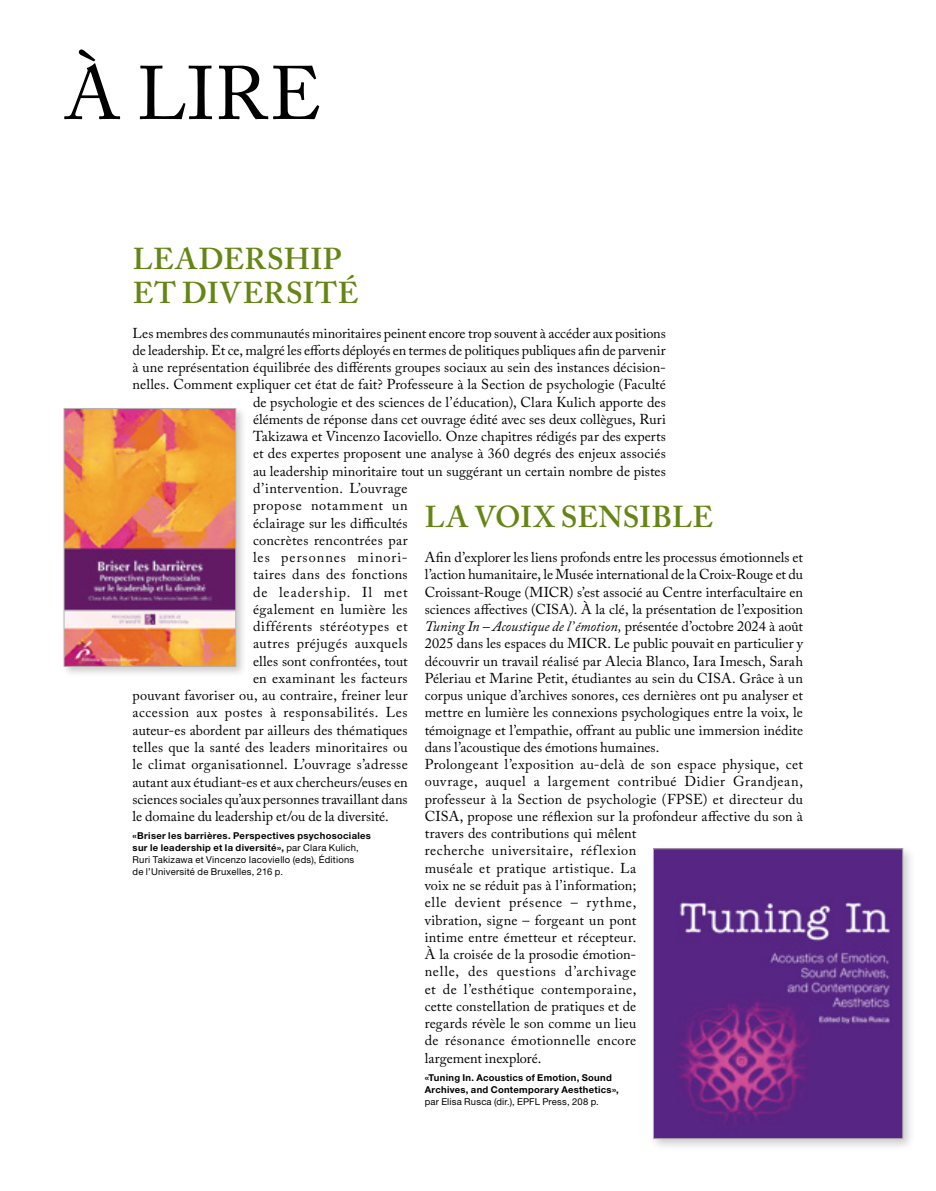
<style>
.page{position:relative;width:936px;height:1191px;background:#fff}
.page>*{position:absolute;margin:0;border:0;box-sizing:border-box;transform-origin:0 0}
.t1{font:75px "Adobe Caslon Pro";color:#000}
.t2{font:600 30px/34.5px "Adobe Caslon Pro";letter-spacing:.015em;color:#658515}
.t3{font:14.25px/17.2px "Adobe Caslon Pro";letter-spacing:.01em;color:#000}
.t4{font:14.25px "Adobe Caslon Pro";letter-spacing:.035em;color:#000}
.t5{font:14.25px "Adobe Caslon Pro";letter-spacing:.03em;color:#000}
.t6{font:14.25px "Adobe Caslon Pro";letter-spacing:.075em;color:#000}
.t7{font:14.25px "Adobe Caslon Pro";letter-spacing:.045em;color:#000}
.t8{font:14.25px "Adobe Caslon Pro";letter-spacing:.065em;color:#000}
.t9{font:9.45px/12px "Helvetica Neue LT Std";letter-spacing:.025em;color:#000}
.t10{font:700 9.45px/12px "Helvetica Neue LT Std";letter-spacing:.03em;color:#000}
.s1{font-weight:700}
.s2{font-style:italic}
</style>
<div class="page">
<div style="left:62px;top:406px;width:184px;height:272px;background:#000;opacity:.2"></div>
<img style="left:66px;top:410px;width:168px;height:254px">
<div style="left:64px;top:408px;width:172px;height:258px;border:1px solid #b3b2b2"></div>
<div style="left:649px;top:845px;width:266px;height:306px;background:#000;opacity:.2"></div>
<img style="left:655px;top:850px;width:245px;height:286px">
<div style="left:653px;top:848px;width:249px;height:290px;border:1px solid #b3b2b2"></div>
<h1 class="t1" style="left:64px;top:49px;width:258px">À LIRE</h1>
<h2 class="t2" style="left:133px;top:241px;width:227px">LEADERSHIP<br>ET DIVERSITÉ</h2>
<p class="t3" style="left:133px;top:324px;width:534px">Les membres des communautés minoritaires peinent encore trop souvent à accéder aux positions</p>
<p class="t3" style="left:133px;top:341px;width:534px">de leadership. Et ce, malgré les efforts déployés en termes de politiques publiques afin de parvenir</p>
<p class="t3" style="left:133px;top:359px;width:534px">à une représentation équilibrée des différents groupes sociaux au sein des instances décision-</p>
<p class="t3" style="left:133px;top:376px;width:534px">nelles. Comment expliquer cet état de fait? Professeure à la Section de psychologie (Faculté</p>
<p class="t3" style="left:253px;top:393px;width:414px">de psychologie et des sciences de l’éducation), Clara Kulich apporte des</p>
<p class="t3" style="left:253px;top:410px;width:414px">éléments de réponse dans cet ouvrage édité avec ses deux collègues, Ruri</p>
<p class="t3" style="left:253px;top:428px;width:414px">Takizawa et Vincenzo Iacoviello. Onze chapitres rédigés par des experts</p>
<p class="t3" style="left:253px;top:445px;width:414px">et des expertes proposent une analyse à 360 degrés des enjeux associés</p>
<p class="t3" style="left:253px;top:462px;width:414px">au leadership minoritaire tout un suggérant un certain nombre de pistes</p>
<p class="t5" style="left:253px;top:480px;width:156px">d’intervention. L’ouvrage</p>
<p class="t7" style="left:253px;top:497px;width:156px">propose notamment un</p>
<p class="t3" style="left:253px;top:514px;width:156px">éclairage sur les difficultés</p>
<p class="t3" style="left:253px;top:531px;width:156px">concrètes rencontrées par</p>
<p class="t6" style="left:253px;top:549px;width:156px">les personnes minori-</p>
<p class="t5" style="left:253px;top:566px;width:156px">taires dans des fonctions</p>
<p class="t8" style="left:253px;top:583px;width:156px">de leadership. Il met</p>
<p class="t3" style="left:253px;top:600px;width:156px">également en lumière les</p>
<p class="t4" style="left:253px;top:618px;width:156px">différents stéréotypes et</p>
<p class="t4" style="left:253px;top:635px;width:156px">autres préjugés auxquels</p>
<p class="t3" style="left:253px;top:652px;width:156px">elles sont confrontées, tout</p>
<p class="t3" style="left:253px;top:669px;width:156px">en examinant les facteurs</p>
<p class="t3" style="left:133px;top:686px;width:276px">pouvant favoriser ou, au contraire, freiner leur</p>
<p class="t4" style="left:133px;top:704px;width:276px">accession aux postes à responsabilités. Les</p>
<p class="t3" style="left:133px;top:721px;width:276px">auteur-es abordent par ailleurs des thématiques</p>
<p class="t3" style="left:133px;top:738px;width:276px">telles que la santé des leaders minoritaires ou</p>
<p class="t3" style="left:133px;top:755px;width:276px">le climat organisationnel. L’ouvrage s’adresse</p>
<p class="t3" style="left:133px;top:773px;width:276px">autant aux étudiant-es et aux chercheurs/euses en</p>
<p class="t3" style="left:133px;top:790px;width:276px">sciences sociales qu’aux personnes travaillant dans</p>
<p class="t3" style="left:133px;top:807px;width:258px">le domaine du leadership et/ou de la diversité.</p>
<p class="t9" style="left:133px;top:829px;width:240px"><span class="s1">«Briser les barrières. Perspectives psychosociales sur le leadership et la diversité»,</span> par Clara Kulich, Ruri Takizawa et Vincenzo Iacoviello (eds), Éditions<br>de l’Université de Bruxelles, 216 p.</p>
<h2 class="t2" style="left:425px;top:500px;width:290px">LA VOIX SENSIBLE</h2>
<p class="t3" style="left:424px;top:548px;width:380px">Afin d’explorer les liens profonds entre les processus émotionnels et l’action humanitaire, le Musée international de la Croix-Rouge et du Croissant-Rouge (MICR) s’est associé au Centre interfacultaire en sciences affectives (CISA). À la clé, la présentation de l’exposition <span class="s2">Tuning In – Acoustique de l’émotion,</span> présentée d’octobre 2024 à août 2025 dans les espaces du MICR. Le public pouvait en particulier y découvrir un travail réalisé par Alecia Blanco, Iara Imesch, Sarah Péleriau et Marine Petit, étudiantes au sein du CISA. Grâce à un corpus unique d’archives sonores, ces dernières ont pu analyser et mettre en lumière les connexions psychologiques entre la voix, le témoignage et l’empathie, offrant au public une immersion inédite dans l’acoustique des émotions humaines.<br>Prolongeant l’exposition au-delà de son espace physique, cet ouvrage, auquel a largement contribué Didier Grandjean, professeur à la Section de psychologie (FPSE) et directeur du CISA, propose une réflexion sur la profondeur affective du son à travers des contributions qui mêlent<br>recherche universitaire, réflexion<br>muséale et pratique artistique. La<br>voix ne se réduit pas à l’information;<br>elle devient présence – rythme,<br>vibration, signe – forgeant un pont<br>intime entre émetteur et récepteur.<br>À la croisée de la prosodie émotion-<br>nelle, des questions d’archivage<br>et de l’esthétique contemporaine,<br>cette constellation de pratiques et de<br>regards révèle le son comme un lieu<br>de résonance émotionnelle encore<br>largement inexploré.</p>
<p class="t10" style="left:424px;top:1071px;width:196px">«Tuning In. Acoustics of Emotion, Sound<br>Archives, and Contemporary Aesthetics»,</p>
<p class="t9" style="left:424px;top:1095px;width:176px">par Elisa Rusca (dir.), EPFL Press, 208 p.</p>
</div>
